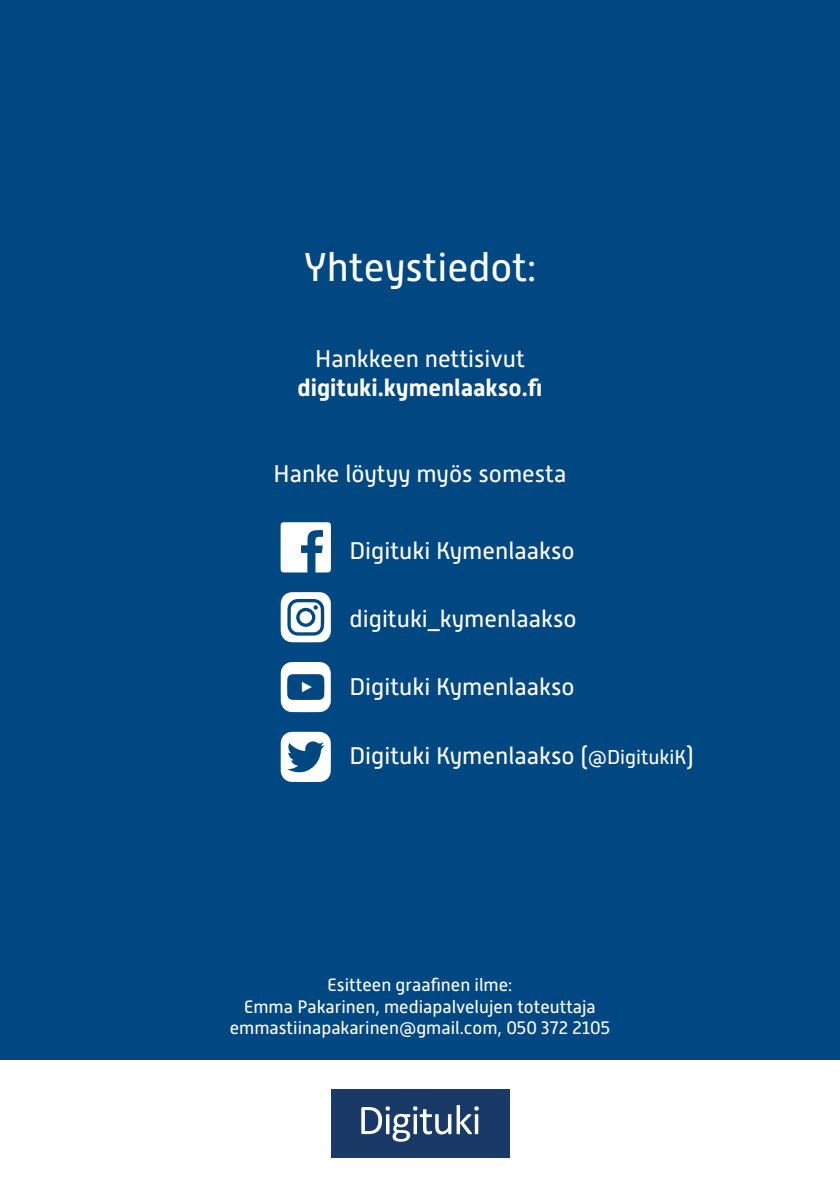
<style>
.page{position:relative;width:840px;height:1191px;background:#fff}
.page>*{position:absolute;margin:0;border:0;box-sizing:border-box;transform-origin:0 0}
.t1{font:40px "Alwyn New";color:#fff}
.yhteystiedot{font:24px "Alwyn New";color:#fff}
.yhteystiedot-2{font:700 24px "Alwyn New";color:#fff}
.yhteystiedot-3{font:18px "Alwyn New";color:#fff}
.s1{font-size:20px}
</style>
<div class="page">
<div style="left:0;top:0;width:839px;height:1191px;background:#014882"></div>
<div style="left:0;top:1060px;width:839px;height:131px;background:#fff"></div>
<div style="left:331px;top:1089px;width:178px;height:68px;background:#193967"></div>
<svg style="left:361px;top:1105px;width:117px;height:36px"></svg>
<svg style="left:280px;top:522px;width:51px;height:50px"></svg>
<svg style="left:280px;top:732px;width:50px;height:50px"></svg>
<svg style="left:280px;top:662px;width:50px;height:50px"></svg>
<svg style="left:280px;top:592px;width:51px;height:50px"></svg>
<div style="left:299px;top:611px;width:13px;height:12px;background:#fff;border-radius:50%"></div>
<p class="t1" style="left:303px;top:245px;width:234px">Yhteystiedot:</p>
<p class="yhteystiedot" style="left:315px;top:345px;width:211px">Hankkeen nettisivut</p>
<p class="yhteystiedot-2" style="left:297px;top:373px;width:246px">digituki.kymenlaakso.fi</p>
<p class="yhteystiedot" style="left:273px;top:460px;width:294px">Hanke löytyy myös somesta</p>
<p class="yhteystiedot" style="left:349px;top:537px;width:226px">Digituki Kymenlaakso</p>
<p class="yhteystiedot" style="left:349px;top:605px;width:228px">digituki_kymenlaakso</p>
<p class="yhteystiedot" style="left:349px;top:673px;width:226px">Digituki Kymenlaakso</p>
<p class="yhteystiedot" style="left:349px;top:742px;width:345px">Digituki Kymenlaakso (<span class="s1">@DigitukiK</span>)</p>
<p class="yhteystiedot-3" style="left:327px;top:974px;width:186px">Esitteen graafinen ilme:</p>
<p class="yhteystiedot-3" style="left:244px;top:996px;width:353px">Emma Pakarinen, mediapalvelujen toteuttaja</p>
<p class="yhteystiedot-3" style="left:229px;top:1018px;width:382px">emmastiinapakarinen@gmail.com, 050 372 2105</p>
</div>
